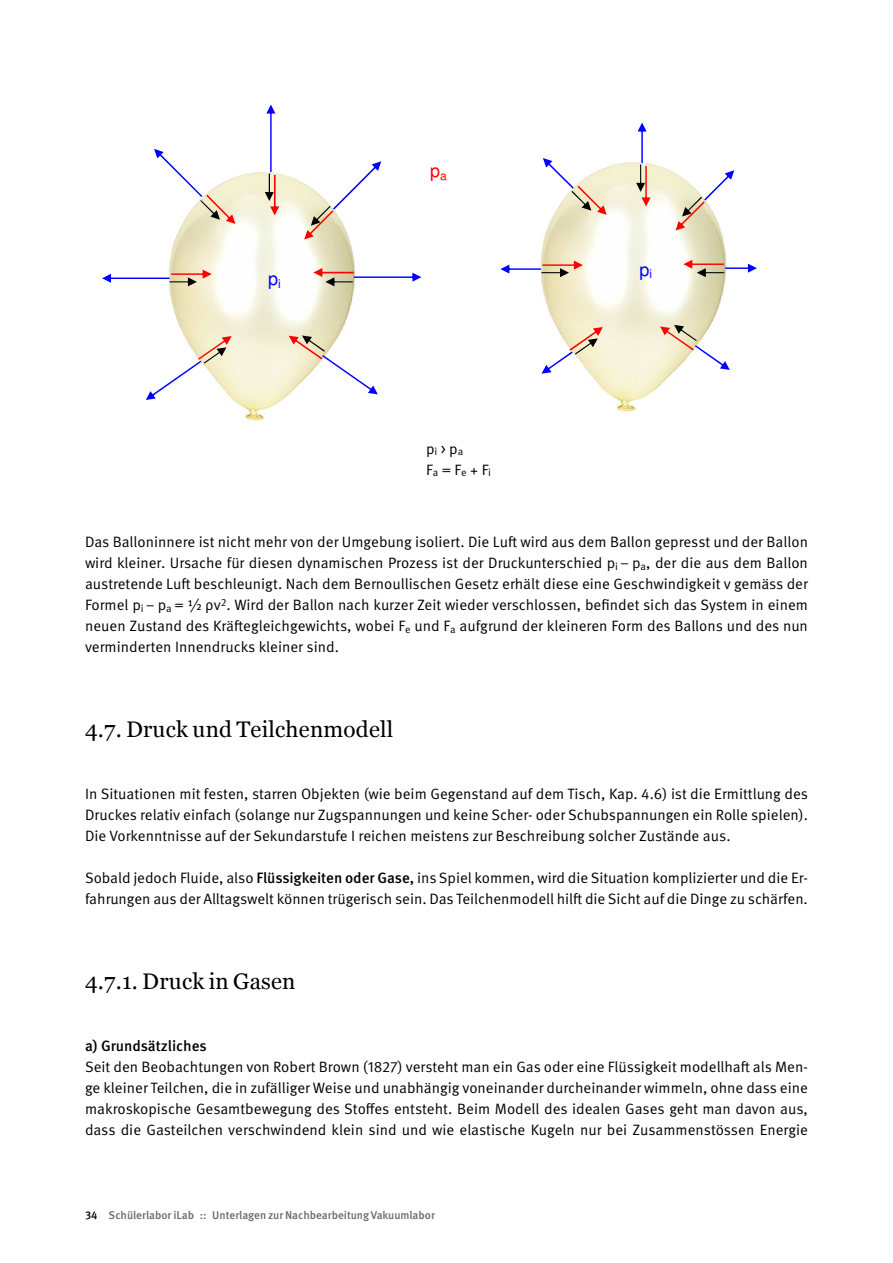
<style>
.page{position:relative;width:893px;height:1263px;background:#fff}
.page>*{position:absolute;margin:0;border:0;box-sizing:border-box;transform-origin:0 0}
.t1{font:22.5px "Georgia";letter-spacing:.01em;color:#000}
.t2{font:700 18px "Helvetica";color:#000}
.t3{font:18px "Helvetica";color:#00f}
.t4{font:18px "Helvetica";color:#f00}
.t5{font:16.5px/19px "Helvetica";color:#000}
.t6{font:700 16.5px "Helvetica";color:#000}
.t7{font:15px/21px "Meta Pro Norm";letter-spacing:-.005em;color:#000;text-align:justify}
.t8{font:500 15px "Meta Pro";color:#000}
.t9{font:500 11.25px "Meta Pro";color:#68676c}
.s1{font-family:"Meta Pro";font-weight:500}
.s2{color:#000}
</style>
<div class="page">
<img style="left:169px;top:172px;width:209px;height:249px">
<svg style="left:102px;top:270px;width:110px;height:16px"></svg>
<svg style="left:313px;top:268px;width:108px;height:18px"></svg>
<svg style="left:265px;top:105px;width:14px;height:110px"></svg>
<svg style="left:154px;top:149px;width:81px;height:75px"></svg>
<svg style="left:304px;top:161px;width:77px;height:79px"></svg>
<svg style="left:146px;top:336px;width:86px;height:64px"></svg>
<svg style="left:289px;top:335px;width:89px;height:59px"></svg>
<img style="left:540px;top:162px;width:195px;height:250px">
<svg style="left:500px;top:261px;width:83px;height:16px"></svg>
<svg style="left:683px;top:260px;width:74px;height:17px"></svg>
<svg style="left:636px;top:123px;width:15px;height:83px"></svg>
<svg style="left:543px;top:158px;width:64px;height:57px"></svg>
<svg style="left:676px;top:170px;width:58px;height:61px"></svg>
<svg style="left:541px;top:327px;width:62px;height:47px"></svg>
<svg style="left:660px;top:325px;width:70px;height:45px"></svg>
<p class="t3" style="left:268px;top:269px;width:14px">p<sub>i</sub></p>
<p class="t4" style="left:430px;top:161px;width:18px">p<sub>a</sub></p>
<p class="t7" style="left:426px;top:437px;width:67px">p<sub>i</sub> &gt; p<sub>a<br></sub>F<sub>a</sub> = F<sub>e</sub> + F<sub>i</sub></p>
<p class="t3" style="left:639px;top:260px;width:14px">p<sub>i</sub></p>
<p class="t7" style="left:85px;top:531px;width:724px">Das Balloninnere ist nicht mehr von der Umgebung isoliert. Die Luft wird aus dem Ballon gepresst und der Ballon wird kleiner. Ursache für diesen dynamischen Prozess ist der Druckunterschied p<sub>i</sub> – p<sub>a</sub>, der die aus dem Ballon austretende Luft beschleunigt. Nach dem Bernoullischen Gesetz erhält diese eine Geschwindigkeit v gemäss der Formel p<sub>i</sub> – p<sub>a</sub> = ½ ρv<sup>2</sup>. Wird der Ballon nach kurzer Zeit wieder verschlossen, befindet sich das System in einem neuen Zustand des Kräftegleichgewichts, wobei F<sub>e</sub> und F<sub>a</sub> aufgrund der kleineren Form des Ballons und des nun verminderten Innendrucks kleiner sind.</p>
<p class="t5" style="left:122px;top:539px;width:674px">Druckausgleich. Sobald der Druck im Innern zu sinken beginnt, ist das Kräftegleichgewicht von vorher gestört. Die nach innen wirkenden Kräfte überwiegen die nach aussen gerichtete Kraft. Die Luft wird aus dem Ballon gepresst und der Ballon wird kleiner. Ursache für diesen dynamischen Prozess ist ein Druckunterschied. Wird der Ballon nach kurzer Zeit wieder verschlossen, befindet sich das System in einem neuen Zustand des Kräftegleichgewichts,</p>
<p class="t2" style="left:122px;top:712px;width:262px">4.7. Druck und Teilchenmodell</p>
<h1 class="t1" style="left:85px;top:713px;width:310px">4.7. Druck und Teilchenmodell</h1>
<p class="t7" style="left:85px;top:783px;width:724px">In Situationen mit festen, starren Objekten (wie beim Gegenstand auf dem Tisch, Kap. 4.6) ist die Ermittlung des Druckes relativ einfach (solange nur Zugspannungen und keine Scher- oder Schubspannungen ein Rolle spielen).<br>Die Vorkenntnisse auf der Sekundarstufe I reichen meistens zur Beschreibung solcher Zustände aus.</p>
<p class="t7" style="left:85px;top:867px;width:724px">Sobald jedoch Fluide, also <span class="s1">Flüssigkeiten oder Gase,</span> ins Spiel kommen, wird die Situation komplizierter und die Er&shy;fahrungen aus der Alltagswelt können trügerisch sein. Das Teilchenmodell hilft die Sicht auf die Dinge zu schärfen.</p>
<p class="t5" style="left:122px;top:790px;width:627px">oder Schubspannungen ein Rolle spielen). Die Vorkenntnisse auf der Sekundarstufe I reichen meistens zur Beschreibung solcher Zustände aus.</p>
<p class="t5" style="left:122px;top:865px;width:601px">komplizierter und die Erfahrungen aus der Alltagswelt können trügerisch sein. Das<br>Teilchenmodell hilft die Sicht auf die Dinge zu schärfen.</p>
<h1 class="t1" style="left:85px;top:965px;width:212px">4.7.1. Druck in Gasen</h1>
<p class="t6" style="left:122px;top:981px;width:149px">a) Grundsätzliches</p>
<p class="t8" style="left:85px;top:1034px;width:123px">a) Grundsätzliches</p>
<p class="t7" style="left:85px;top:1056px;width:724px">Seit den Beobachtungen von Robert Brown (1827) versteht man ein Gas oder eine Flüssigkeit modellhaft als Men&shy;ge kleiner Teilchen, die in zufälliger Weise und unabhängig voneinander durcheinander wimmeln, ohne dass eine makroskopische Gesamtbewegung des Stoffes entsteht. Beim Modell des idealen Gases geht man davon aus, dass die Gasteilchen verschwindend klein sind und wie elastische Kugeln nur bei Zusammenstössen Energie</p>
<p class="t5" style="left:122px;top:1057px;width:671px">voneinander durcheinander wimmeln, ohne dass eine makroskopische Gesamtbewegung des Stoffes entsteht. Beim Modell des idealen Gases geht man davon aus, dass die Gasteilchen verschwindend klein sind und wie elastische Kugeln nur bei Zusammenstössen Energie und Impuls austauschen. Wird ein solches Gas erwärmt, erhöht sich die</p>
<p class="t9" style="left:85px;top:1207px;width:351px"><span class="s2">34</span> Schülerlabor iLab :: Unterlagen zur Nachbearbeitung Vakuumlabor</p>
</div>
